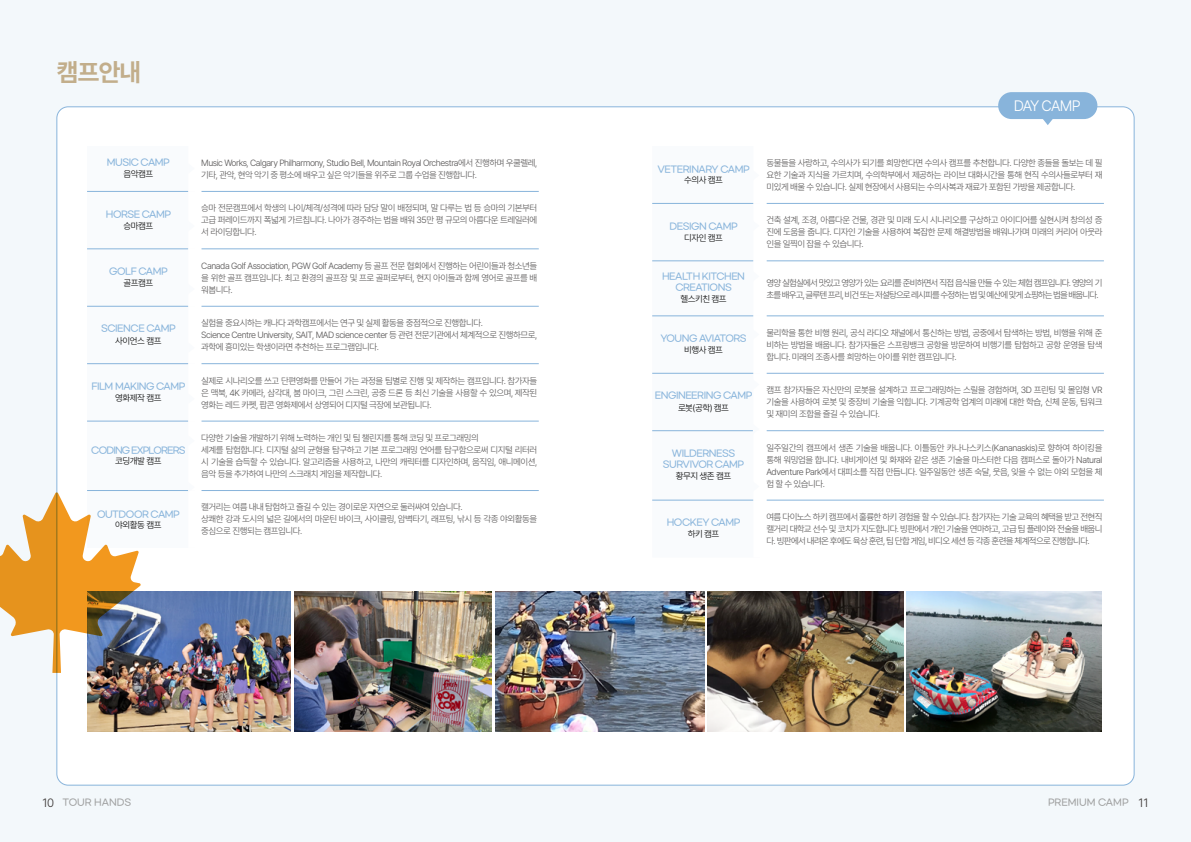
<style>
.page{position:relative;width:1191px;height:842px;background:#f3f8fb}
.page>*{position:absolute;margin:0;border:0;box-sizing:border-box;transform-origin:0 0}
.t1{font:700 25px "Pretendard";color:#c2ae8b}
.t2{font:300 15px "Pretendard";letter-spacing:-.05em;color:#fff}
.t3{font:300 9px/12px "Pretendard";letter-spacing:-.05em;color:#595757;text-align:justify}
.t4{font:500 9px/10.8px "Gmarket Sans";letter-spacing:-.05em;color:#88b4db;text-align:center}
.t5{font:300 9px/12px "Pretendard";letter-spacing:-.09em;color:#595757}
.t6{font:300 9px "Pretendard";letter-spacing:-.05em;color:#000}
.t7{font:500 9px "Gmarket Sans";color:#9fa0a0}
.t8{font:500 9px "Gmarket Sans";letter-spacing:-.09em;color:#88b4db}
.s1{font-family:"Pretendard";font-weight:300;font-size:12px;color:#3e3a39}
</style>
<div class="page">
<div style="left:57px;top:107px;width:1077px;height:678px;background:#fff;border-radius:11px"></div>
<svg style="left:87px;top:190px;width:101px;height:231px"></svg>
<hr style="left:87px;top:191px;width:101px;height:1px;background:#88b4db">
<hr style="left:87px;top:248px;width:101px;height:1px;background:#88b4db">
<hr style="left:87px;top:306px;width:101px;height:1px;background:#88b4db">
<hr style="left:87px;top:363px;width:101px;height:1px;background:#88b4db">
<hr style="left:87px;top:421px;width:101px;height:1px;background:#88b4db">
<hr style="left:87px;top:490px;width:101px;height:1px;background:#88b4db">
<hr style="left:201px;top:191px;width:338px;height:1px;background:#88b4db">
<hr style="left:201px;top:248px;width:338px;height:1px;background:#88b4db">
<hr style="left:201px;top:306px;width:338px;height:1px;background:#88b4db">
<hr style="left:201px;top:363px;width:338px;height:1px;background:#88b4db">
<hr style="left:201px;top:421px;width:338px;height:1px;background:#88b4db">
<hr style="left:201px;top:490px;width:338px;height:1px;background:#88b4db">
<div style="left:998px;top:92px;width:99px;height:27px;background:#88b4db;border-radius:13px"></div>
<svg style="left:1042px;top:119px;width:11px;height:6px"></svg>
<svg style="left:652px;top:202px;width:101px;height:298px"></svg>
<hr style="left:652px;top:203px;width:101px;height:1px;background:#88b4db">
<hr style="left:652px;top:260px;width:101px;height:1px;background:#88b4db">
<hr style="left:652px;top:373px;width:101px;height:1px;background:#88b4db">
<hr style="left:652px;top:430px;width:101px;height:1px;background:#88b4db">
<hr style="left:652px;top:500px;width:101px;height:1px;background:#88b4db">
<hr style="left:766px;top:203px;width:338px;height:1px;background:#88b4db">
<hr style="left:766px;top:260px;width:338px;height:1px;background:#88b4db">
<hr style="left:766px;top:373px;width:338px;height:1px;background:#88b4db">
<hr style="left:766px;top:430px;width:338px;height:1px;background:#88b4db">
<hr style="left:766px;top:500px;width:338px;height:1px;background:#88b4db">
<hr style="left:652px;top:315px;width:101px;height:1px;background:#88b4db">
<hr style="left:766px;top:315px;width:338px;height:1px;background:#88b4db">
<img style="left:87px;top:591px;width:204px;height:140px">
<img style="left:707px;top:591px;width:196px;height:140px">
<img style="left:906px;top:591px;width:196px;height:140px">
<img style="left:495px;top:591px;width:209px;height:140px">
<img style="left:294px;top:591px;width:198px;height:140px">
<svg style="left:0;top:492px;width:141px;height:181px"></svg>
<h1 class="t1" style="left:57px;top:54px;width:86px">캠프안내</h1>
<p class="t4" style="left:107px;top:157px;width:64px">MUSIC CAMP</p>
<p class="t6" style="left:123px;top:168px;width:31px">음악캠프</p>
<p class="t3" style="left:201px;top:157px;width:337px">Music Works, Calgary Philharmony, Studio Bell, Mountain Royal Orchestra에서 진행하며 우쿨렐레, 기타, 관악, 현악 악기 중 평소에 배우고 싶은 악기들을 위주로 그룹 수업을 진행합니다.</p>
<p class="t4" style="left:106px;top:209px;width:67px">HORSE CAMP</p>
<p class="t6" style="left:123px;top:219px;width:31px">승마캠프</p>
<p class="t3" style="left:201px;top:202px;width:337px">승마 전문캠프에서 학생의 나이/체격/성격에 따라 담당 말이 배정되며, 말 다루는 법 등 승마의 기본부터 고급 퍼레이드까지 폭넓게 가르칩니다. 나아가 경주하는 법을 배워 35만 평 규모의 아름다운 트레일러에 서 라이딩합니다.</p>
<p class="t4" style="left:109px;top:266px;width:60px">GOLF CAMP</p>
<p class="t6" style="left:123px;top:277px;width:31px">골프캠프</p>
<p class="t4" style="left:101px;top:324px;width:76px">SCIENCE CAMP</p>
<p class="t6" style="left:115px;top:334px;width:48px">사이언스 캠프</p>
<p class="t4" style="left:91px;top:381px;width:95px">FILM MAKING CAMP</p>
<p class="t6" style="left:115px;top:392px;width:48px">영화제작 캠프</p>
<p class="t8" style="left:91px;top:446px;width:96px">CODING EXPLORERS</p>
<p class="t6" style="left:115px;top:455px;width:48px">코딩개발 캠프</p>
<p class="t4" style="left:97px;top:509px;width:84px">OUTDOOR CAMP</p>
<p class="t6" style="left:115px;top:518px;width:48px">야외활동 캠프</p>
<p class="t3" style="left:201px;top:259px;width:337px">Canada Golf Association, PGW Golf Academy 등 골프 전문 협회에서 진행하는 어린이들과 청소년들 을 위한 골프 캠프입니다. 최고 환경의 골프장 및 프로 골퍼로부터, 현지 아이들과 함께 영어로 골프를 배 워봅니다.</p>
<p class="t3" style="left:201px;top:317px;width:338px;text-align:left">실험을 중요시하는 캐나다 과학캠프에서는 연구 및 실제 활동을 중점적으로 진행합니다.<br>Science Centre University, SAIT, MAD science center 등 관련 전문기관에서 체계적으로 진행하므로, 과학에 흥미있는 학생이라면 추천하는 프로그램입니다.</p>
<p class="t3" style="left:201px;top:374px;width:337px">실제로 시나리오를 쓰고 단편영화를 만들어 가는 과정을 팀별로 진행 및 제작하는 캠프입니다. 참가자들 은 맥북, 4K 카메라, 삼각대, 붐 마이크, 그린 스크린, 공중 드론 등 최신 기술을 사용할 수 있으며, 제작된 영화는 레드 카펫, 팝콘 영화제에서 상영되어 디지털 극장에 보관됩니다.</p>
<p class="t3" style="left:201px;top:432px;width:337px;text-align:left">다양한 기술을 개발하기 위해 노력하는 개인 및 팀 챌린지를 통해 코딩 및 프로그래밍의<br>세계를 탐험합니다. 디지털 삶의 균형을 탐구하고 기본 프로그래밍 언어를 탐구함으로써 디지털 리터러 시 기술을 습득할 수 있습니다. 알고리즘을 사용하고, 나만의 캐릭터를 디자인하며, 움직임, 애니메이션, 음악 등을 추가하여 나만의 스크래치 게임을 제작합니다.</p>
<p class="t3" style="left:201px;top:501px;width:337px;text-align:left">캘거리는 여름 내내 탐험하고 즐길 수 있는 경이로운 자연으로 둘러싸여 있습니다.<br>상쾌한 강과 도시의 넓은 길에서의 마운틴 바이크, 사이클링, 암벽타기, 래프팅, 낚시 등 각종 야외활동을 중심으로 진행되는 캠프입니다.</p>
<h2 class="t2" style="left:1013px;top:95px;width:68px">DAY CAMP</h2>
<p class="t4" style="left:657px;top:164px;width:94px">VETERINARY CAMP</p>
<p class="t6" style="left:684px;top:174px;width:40px">수의사 캠프</p>
<p class="t3" style="left:766px;top:157px;width:337px">동물들을 사랑하고, 수의사가 되기를 희망한다면 수의사 캠프를 추천합니다. 다양한 종들을 돌보는 데 필 요한 기술과 지식을 가르치며, 수의학부에서 제공하는 라이브 대화시간을 통해 현직 수의사들로부터 재 미있게 배울 수 있습니다. 실제 현장에서 사용되는 수의사복과 재료가 포함된 가방을 제공합니다.</p>
<p class="t4" style="left:669px;top:221px;width:70px">DESIGN CAMP</p>
<p class="t6" style="left:684px;top:231px;width:40px">디자인 캠프</p>
<p class="t3" style="left:766px;top:214px;width:337px">건축 설계, 조경, 아름다운 건물, 경관 및 미래 도시 시나리오를 구상하고 아이디어를 실현시켜 창의성 증 진에 도움을 줍니다. 디자인 기술을 사용하여 복잡한 문제 해결방법을 배워나가며 미래의 커리어 아웃라 인을 일찍이 잡을 수 있습니다.</p>
<p class="t4" style="left:662px;top:272px;width:85px">HEALTH KITCHEN<br>CREATIONS</p>
<p class="t6" style="left:680px;top:293px;width:48px">헬스키친 캠프</p>
<p class="t5" style="left:766px;top:276px;width:337px">영양 실험실에서 맛있고 영양가 있는 요리를 준비하면서 직접 음식을 만들 수 있는 체험 캠프입니다. 영양의 기 초를 배우고, 글루텐 프리, 비건 또는 저설탕으로 레시피를 수정하는 법 및 예산에 맞게 쇼핑하는 법을 배웁니다.</p>
<p class="t4" style="left:660px;top:333px;width:88px">YOUNG AVIATORS</p>
<p class="t6" style="left:684px;top:344px;width:40px">비행사 캠프</p>
<p class="t3" style="left:766px;top:326px;width:337px">물리학을 통한 비행 원리, 공식 라디오 채널에서 통신하는 방법, 공중에서 탐색하는 방법, 비행을 위해 준 비하는 방법을 배웁니다. 참가자들은 스프링뱅크 공항을 방문하여 비행기를 탐험하고 공항 운영을 탐색 합니다. 미래의 조종사를 희망하는 아이를 위한 캠프입니다.</p>
<p class="t4" style="left:655px;top:391px;width:99px">ENGINEERING CAMP</p>
<p class="t6" style="left:678px;top:401px;width:53px">로봇(공학) 캠프</p>
<p class="t3" style="left:766px;top:384px;width:337px">캠프 참가자들은 자신만의 로봇을 설계하고 프로그래밍하는 스릴을 경험하며, 3D 프린팅 및 몰입형 VR 기술을 사용하여 로봇 및 중장비 기술을 익힙니다. 기계공학 업계의 미래에 대한 학습, 신체 운동, 팀워크 및 재미의 조합을 즐길 수 있습니다.</p>
<p class="t4" style="left:663px;top:449px;width:83px">WILDERNESS<br>SURVIVOR CAMP</p>
<p class="t6" style="left:676px;top:470px;width:57px">황무지 생존 캠프</p>
<p class="t3" style="left:766px;top:441px;width:337px">일주일간의 캠프에서 생존 기술을 배웁니다. 이틀동안 카나나스키스(Kananaskis)로 향하여 하이킹을 통해 워밍업을 합니다. 내비게이션 및 화재와 같은 생존 기술을 마스터한 다음 캠퍼스로 돌아가 Natural Adventure Park에서 대피소를 직접 만듭니다. 일주일동안 생존 숙달, 웃음, 잊을 수 없는 야외 모험을 체 험 할 수 있습니다.</p>
<p class="t4" style="left:666px;top:518px;width:75px">HOCKEY CAMP</p>
<p class="t6" style="left:688px;top:528px;width:33px">하키 캠프</p>
<p class="t3" style="left:766px;top:511px;width:337px">여름 다이노스 하키 캠프에서 훌륭한 하키 경험을 할 수 있습니다. 참가자는 기술 교육의 혜택을 받고 전현직 캘거리 대학교 선수 및 코치가 지도합니다. 빙판에서 개인 기술을 연마하고, 고급 팀 플레이와 전술을 배웁니 다. 빙판에서 내려온 후에도 육상 훈련, 팀 단합 게임, 비디오 세션 등 각종 훈련을 체계적으로 진행합니다.</p>
<p class="t7" style="left:43px;top:798px;width:90px"><span class="s1">10</span> TOUR HANDS</p>
<p class="t7" style="left:1048px;top:798px;width:102px">PREMIUM CAMP <span class="s1">11</span></p>
</div>
